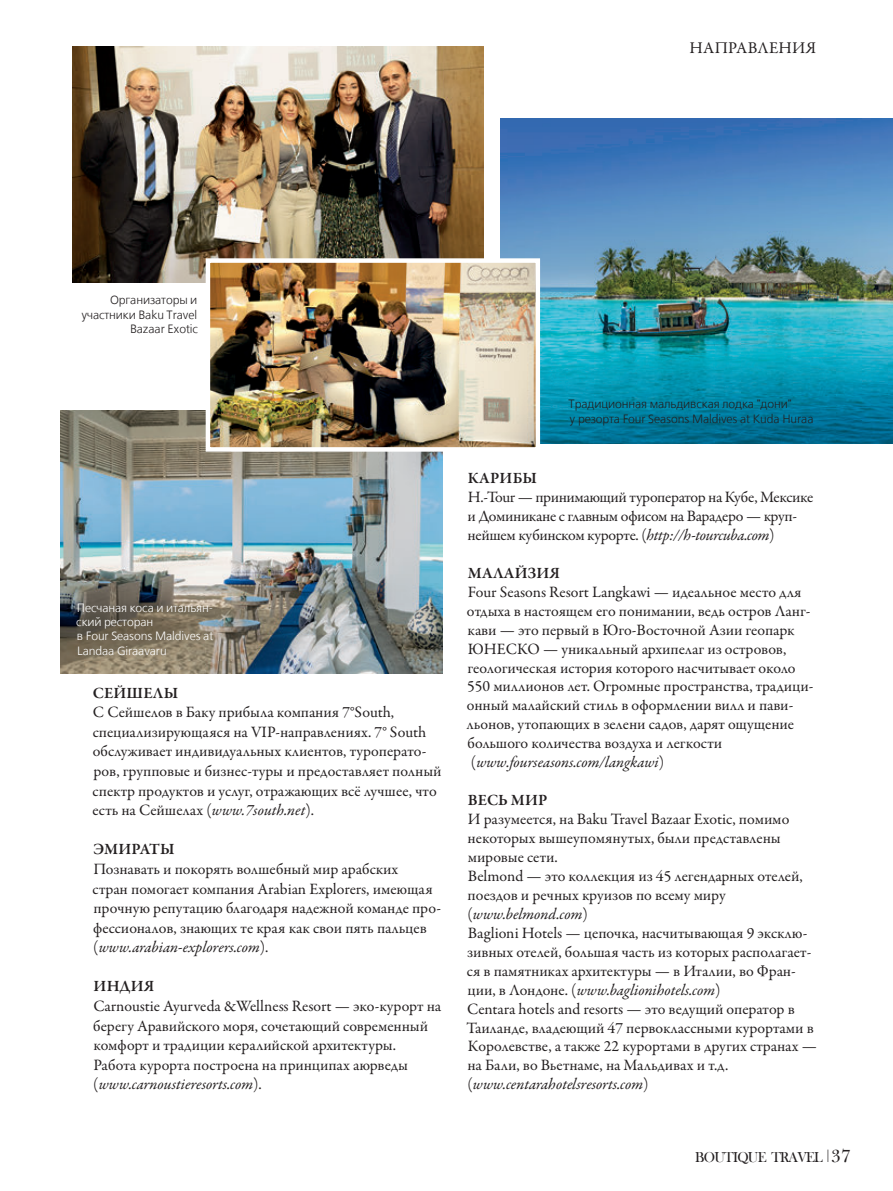
<style>
.page{position:relative;width:893px;height:1191px;background:#fff}
.page>*{position:absolute;margin:0;border:0;box-sizing:border-box;transform-origin:0 0}
.t1{font:16.5px "Garamond Premr Pro";letter-spacing:.015em;color:#231f20}
.t2{font:15.9px/18.9px "Garamond Premr Pro";letter-spacing:-.005em;color:#231f20}
.t3{font:15.9px/18.9px "Garamond Premr Pro";letter-spacing:-.025em;color:#231f20}
.t4{font:600 15.9px "Garamond Premr Pro";letter-spacing:.005em;color:#231f20}
.t5{font:14.7px "Bask Old Face";letter-spacing:-.05em;color:#231f20;scale:.95 1}
.t6{font:12px/14.4px "Free Set C Unicode";letter-spacing:-.01em;color:#231f20}
.t7{font:12px/14.4px "Free Set C Unicode";letter-spacing:-.01em;color:#fff}
.s1{font-style:italic}
.s2{font-family:"Times";font-size:18px}
.s3{font-family:"Baskerville Cyr LT Std Upright";font-size:18px}
</style>
<div class="page">
<img style="left:501px;top:119px;width:392px;height:325px">
<img style="left:60px;top:410px;width:382px;height:263px">
<img style="left:72px;top:47px;width:412px;height:235px">
<img style="left:211px;top:263px;width:324px;height:184px">
<div style="left:206px;top:258px;width:334px;height:194px;border:4px solid #fff"></div>
<p class="t1" style="left:689px;top:38px;width:128px">НАПРАВЛЕНИЯ</p>
<p class="t6" style="left:81px;top:293px;width:118px;text-align:right">Организаторы и участники Baku Travel<br>Bazaar Exotic</p>
<p class="t7" style="left:76px;top:600px;width:139px">Песчаная коса и итальян&shy;ский ресторан<br>в Four Seasons Maldives at<br>Landaa Giraavaru</p>
<p class="t4" style="left:93px;top:683px;width:87px">СЕЙШЕЛЫ</p>
<p class="t2" style="left:93px;top:703px;width:350px;line-height:19.6px">С Сейшелов в Баку прибыла компания 7°South, специализирующаяся на VIP-направлениях. 7° South обслуживает индивидуальных клиентов, туроперато&shy;ров, групповые и бизнес-туры и предоставляет полный спектр продуктов и услуг, отражающих всё лучшее, что есть на Сейшелах (<span class="s1">www.7south.net</span>).</p>
<p class="t4" style="left:93px;top:839px;width:83px">ЭМИРАТЫ</p>
<p class="t2" style="left:93px;top:859px;width:350px;line-height:19.6px">Познавать и покорять волшебный мир арабских<br>стран помогает компания Arabian Explorers, имеющая прочную репутацию благодаря надежной команде про&shy;фессионалов, знающих те края как свои пять пальцев (<span class="s1">www.arabian-explorers.com</span>).</p>
<p class="t4" style="left:94px;top:977px;width:62px">ИНДИЯ</p>
<p class="t2" style="left:93px;top:996px;width:349px;line-height:19.6px">Carnoustie Ayurveda &amp;Wellness Resort — эко-курорт на берегу Аравийского моря, сочетающий современный комфорт и традиции кералийской архитектуры.<br>Работа курорта построена на принципах аюрведы (<span class="s1">www.carnoustieresorts.com</span>).</p>
<p class="t6" style="left:569px;top:397px;width:246px">Традиционная мальдивская лодка "дони"<br>у резорта Four Seasons Maldives at Kuda Huraa</p>
<p class="t4" style="left:468px;top:468px;width:70px">КАРИБЫ</p>
<p class="t3" style="left:468px;top:488px;width:347px">H.-Tour — принимающий туроператор на Кубе, Мексике и Доминикане с главным офисом на Варадеро — круп&shy;нейшем кубинском курорте. (<span class="s1">http://h-tourcuba.com</span>)</p>
<p class="t4" style="left:468px;top:563px;width:94px">МАЛАЙЗИЯ</p>
<p class="t2" style="left:466px;top:582px;width:348px">Four Seasons Resort Langkawi — идеальное место для отдыха в настоящем его понимании, ведь остров Ланг&shy;кави — это первый в Юго-Восточной Азии геопарк ЮНЕСКО — уникальный архипелаг из островов, геологическая история которого насчитывает около 550 миллионов лет. Огромные пространства, традици&shy;онный малайский стиль в оформлении вилл и пави&shy;льонов, утопающих в зелени садов, дарят ощущение большого количества воздуха и легкости (<span class="s1">www.fourseasons.com/langkawi</span>)</p>
<p class="t4" style="left:468px;top:790px;width:81px">ВЕСЬ МИР</p>
<p class="t2" style="left:466px;top:810px;width:352px">И разумеется, на Baku Travel Bazaar Exotic, помимо некоторых вышеупомянутых, были представлены мировые сети.<br>Belmond — это коллекция из 45 легендарных отелей, поездов и речных круизов по всему миру (<span class="s1">www.belmond.com</span>)<br>Baglioni Hotels — цепочка, насчитывающая 9 эксклю&shy;зивных отелей, большая часть из которых располагает&shy;ся в памятниках архитектуры — в Италии, во Фран&shy;ции, в Лондоне. (<span class="s1">www.baglionihotels.com</span>)<br>Сentara hotels and resorts — это ведущий оператор в Таиланде, владеющий 47 первоклассными курортами в Королевстве, а также 22 курортами в других странах — на Бали, во Вьетнаме, на Мальдивах и т.д. (<span class="s1">www.centarahotelsresorts.com</span>)</p>
<p class="t5" style="left:695px;top:1149px;width:166px">BOUTIQUE TRAVEL <span class="s2">|</span> <span class="s3">37</span></p>
</div>
